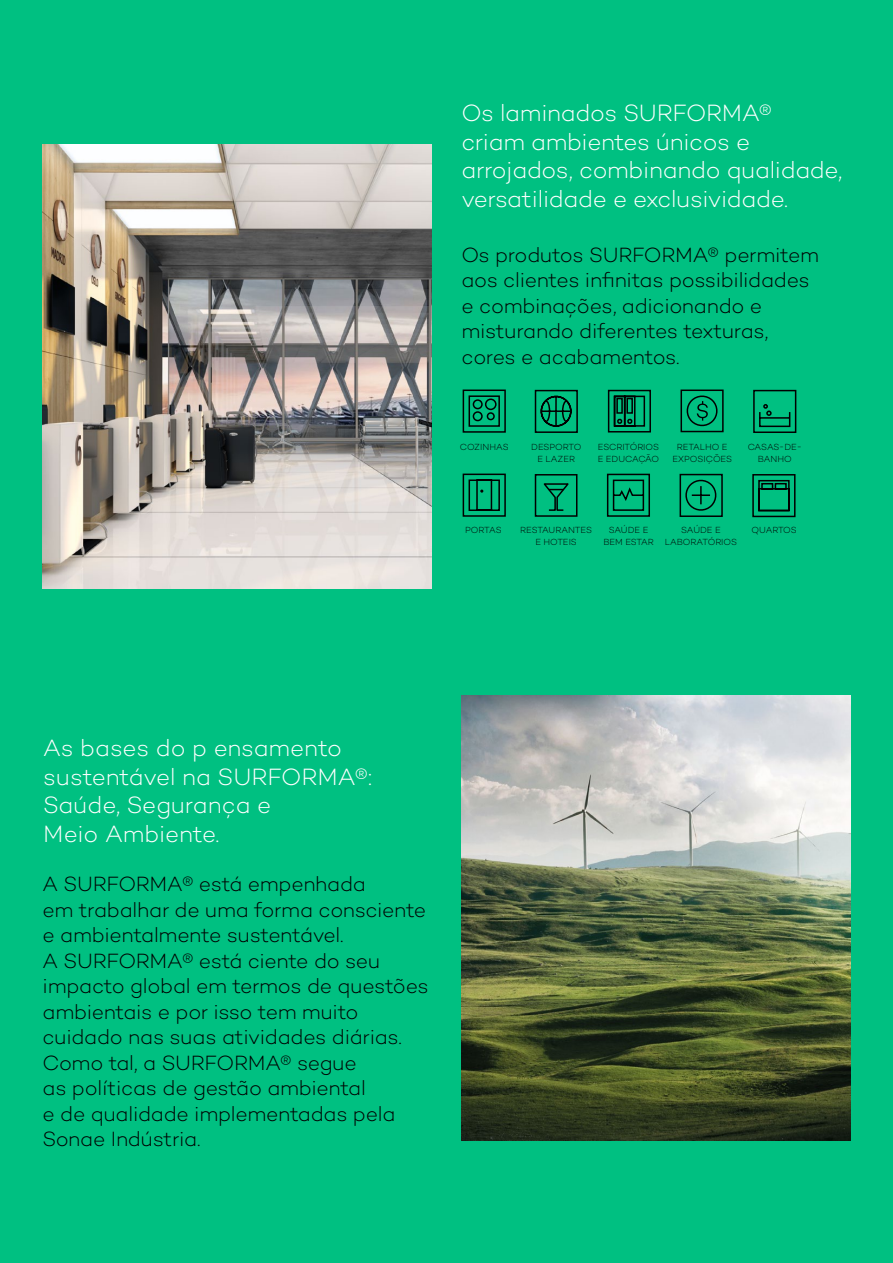
<style>
.page{position:relative;width:893px;height:1263px;background:#00c081}
.page>*{position:absolute;margin:0;border:0;box-sizing:border-box;transform-origin:0 0}
.t1{font:300 24px/28.5px "Campton";letter-spacing:-.01em;color:#fff}
.t2{font:300 21px/25.5px "Campton";letter-spacing:-.01em;color:#000}
.t3{font:300 9px/12px "Campton";letter-spacing:-.005em;color:#000;text-align:center}
</style>
<div class="page">
<img style="left:43px;top:145px;width:389px;height:444px">
<svg style="left:462px;top:389px;width:44px;height:128px"></svg>
<svg style="left:534px;top:389px;width:44px;height:44px"></svg>
<svg style="left:607px;top:389px;width:44px;height:44px"></svg>
<svg style="left:543px;top:483px;width:26px;height:28px"></svg>
<div style="left:535px;top:474px;width:42px;height:43px;border:2px solid #000"></div>
<svg style="left:680px;top:389px;width:44px;height:44px"></svg>
<svg style="left:606px;top:473px;width:44px;height:44px"></svg>
<svg style="left:753px;top:389px;width:44px;height:44px"></svg>
<svg style="left:679px;top:473px;width:44px;height:44px"></svg>
<svg style="left:752px;top:474px;width:44px;height:44px"></svg>
<img style="left:461px;top:695px;width:389px;height:445px">
<p class="t1" style="left:461px;top:98px;width:382px">Os laminados SURFORMA®<br>criam ambientes únicos e arrojados, combinando qualidade, versatilidade e exclusividade.</p>
<p class="t2" style="left:461px;top:242px;width:359px">Os produtos SURFORMA® permitem aos clientes infinitas possibilidades e combinações, adicionando e misturando diferentes texturas, cores e acabamentos.</p>
<p class="t3" style="left:460px;top:441px;width:51px">COZINHAS</p>
<p class="t3" style="left:531px;top:441px;width:52px">DESPORTO<br>E LAZER</p>
<p class="t3" style="left:598px;top:441px;width:63px;text-align:left">ESCRITÓRIOS<br>E EDUCAÇÃO</p>
<p class="t3" style="left:672px;top:441px;width:61px">RETALHO E<br>EXPOSIÇÕES</p>
<p class="t3" style="left:748px;top:441px;width:56px">CASAS-DE-<br>BANHO</p>
<p class="t3" style="left:465px;top:524px;width:38px">PORTAS</p>
<p class="t3" style="left:520px;top:524px;width:73px">RESTAURANTES<br>E HOTEIS</p>
<p class="t3" style="left:603px;top:524px;width:52px">SAÚDE E<br>BEM ESTAR</p>
<p class="t3" style="left:665px;top:524px;width:74px">SAÚDE E<br>LABORATÓRIOS</p>
<p class="t3" style="left:752px;top:524px;width:47px">QUARTOS</p>
<p class="t1" style="left:43px;top:733px;width:330px">As bases do p ensamento sustentável na SURFORMA®:<br>Saúde, Segurança e<br>Meio Ambiente.</p>
<p class="t2" style="left:43px;top:871px;width:388px">A SURFORMA® está empenhada<br>em trabalhar de uma forma consciente e ambientalmente sustentável.<br>A SURFORMA® está ciente do seu impacto global em termos de questões ambientais e por isso tem muito cuidado nas suas atividades diárias.<br>Como tal, a SURFORMA® segue<br>as políticas de gestão ambiental<br>e de qualidade implementadas pela<br>Sonae Indústria.</p>
</div>
